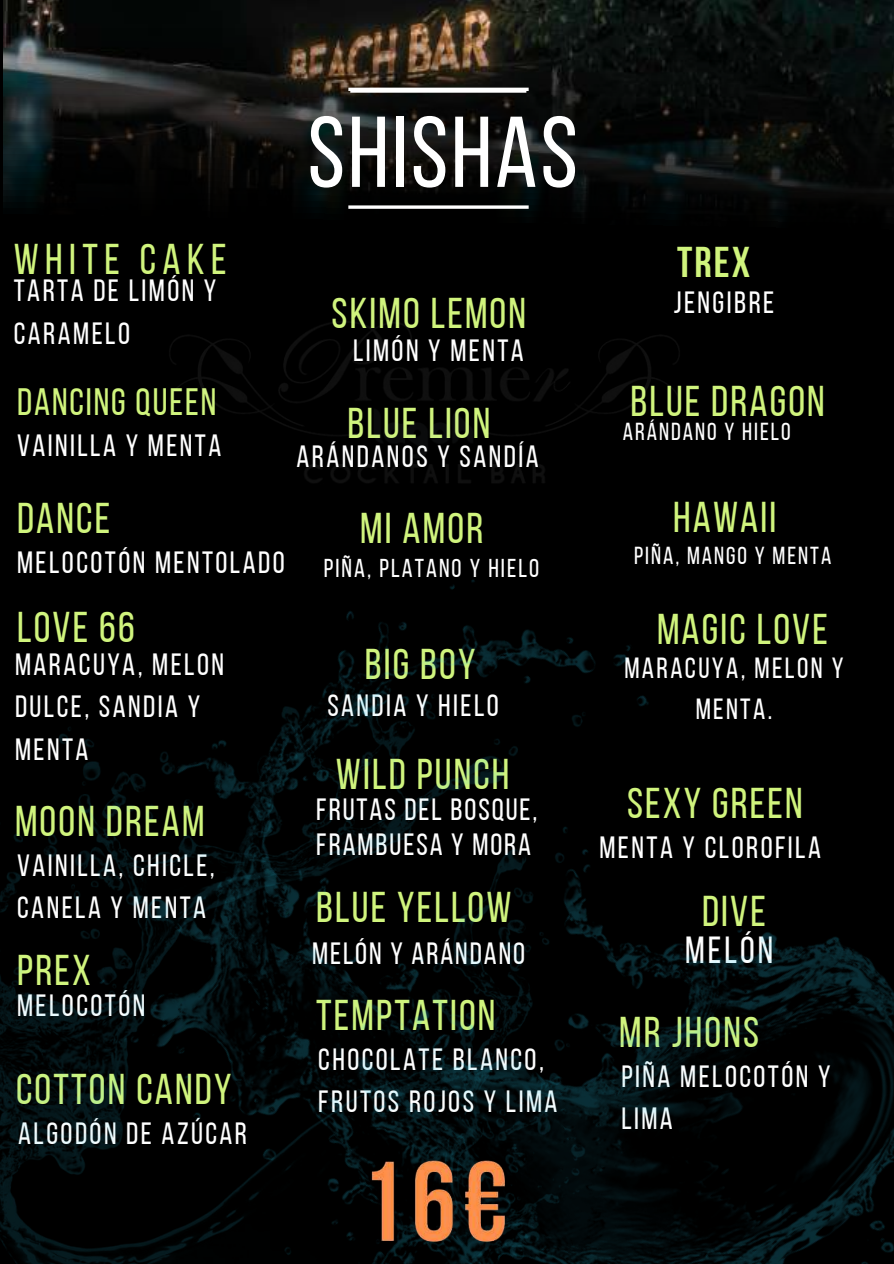
<style>
.page{position:relative;width:894px;height:1264px;background:#fff}
.page>*{position:absolute;margin:0;border:0;box-sizing:border-box;transform-origin:0 0}
.t1{font:100.35px "Bebas Neue";letter-spacing:.03em;color:#fff}
.t2{font:42.9px "Bebas Neue";letter-spacing:.05em;color:#d0f47d}
.t3{font:42.9px "Bebas Neue";letter-spacing:.15em;color:#d0f47d}
.t4{font:700 42.9px "Bebas Neue";color:#d0f47d}
.t5{font:38.1px "Bebas Neue";letter-spacing:.05em;color:#d0f47d}
.t6{font:37.65px "Bebas Neue";letter-spacing:.08em;color:#fff}
.t7{font:30.75px/42.3px "Bebas Neue";letter-spacing:.08em;color:#fff}
.t8{font:29.1px/40.5px "Bebas Neue";letter-spacing:.08em;color:#fff;text-align:center}
.t9{font:25.8px "Bebas Neue";letter-spacing:.08em;color:#fff}
.t10{font:24.6px "Bebas Neue";letter-spacing:.08em;color:#fff}
</style>
<div class="page">
<div style="left:0;top:0;width:893px;height:1263px;background:#000"></div>
<img style="left:3px;top:0;width:890px;height:28px">
<svg style="left:3px;top:28px;width:890px;height:189px;fill:#090c0a"></svg>
<hr style="left:348px;top:88px;width:180px;height:3px;background:#fff">
<img style="left:161px;top:198px;width:526px;height:285px">
<svg style="left:350px;top:91px;width:176px;height:2px"></svg>
<img style="left:323px;top:579px;width:570px;height:684px">
<img style="left:0;top:693px;width:585px;height:570px">
<img style="left:343px;top:1135px;width:190px;height:128px">
<h1 class="t1" style="left:307px;top:112px;width:271px">SHISHAS</h1>
<h2 class="t3" style="left:14px;top:242px;width:214px">WHITE CAKE</h2>
<p class="t7" style="left:14px;top:272px;width:204px">TARTA DE LIMÓN Y<br>CARAMELO</p>
<p class="t5" style="left:17px;top:386px;width:200px">DANCING QUEEN</p>
<p class="t7" style="left:17px;top:427px;width:206px">VAINILLA Y MENTA</p>
<h2 class="t2" style="left:331px;top:296px;width:196px">SKIMO LEMON</h2>
<p class="t7" style="left:353px;top:332px;width:172px">LIMÓN Y MENTA</p>
<h2 class="t2" style="left:347px;top:405px;width:144px">BLUE LION</h2>
<p class="t7" style="left:296px;top:438px;width:244px">ARÁNDANOS Y SANDÍA</p>
<h2 class="t2" style="left:17px;top:500px;width:95px">DANCE</h2>
<p class="t7" style="left:17px;top:544px;width:269px">MELOCOTÓN MENTOLADO</p>
<h2 class="t2" style="left:17px;top:610px;width:119px">LOVE 66</h2>
<p class="t7" style="left:15px;top:646px;width:210px">MARACUYA, MELON<br>DULCE, SANDIA Y<br>MENTA</p>
<h2 class="t2" style="left:15px;top:804px;width:191px">MOON DREAM</h2>
<p class="t7" style="left:17px;top:847px;width:199px">VAINILLA, CHICLE,<br>CANELA Y MENTA</p>
<h2 class="t2" style="left:17px;top:953px;width:75px">PREX</h2>
<p class="t7" style="left:17px;top:987px;width:130px">MELOCOTÓN</p>
<h2 class="t2" style="left:16px;top:1071px;width:217px">COTTON CANDY</h2>
<p class="t7" style="left:18px;top:1114px;width:230px">ALGODÓN DE AZÚCAR</p>
<h2 class="t2" style="left:360px;top:510px;width:124px">MI AMOR</h2>
<p class="t9" style="left:324px;top:557px;width:217px">PIÑA, PLATANO Y HIELO</p>
<h2 class="t2" style="left:365px;top:647px;width:112px">BIG BOY</h2>
<p class="t7" style="left:327px;top:687px;width:173px">SANDIA Y HIELO</p>
<h2 class="t2" style="left:336px;top:756px;width:175px">WILD PUNCH</h2>
<p class="t7" style="left:316px;top:794px;width:222px;line-height:34.7px">FRUTAS DEL BOSQUE,<br>FRAMBUESA Y MORA</p>
<h2 class="t2" style="left:316px;top:890px;width:197px">BLUE YELLOW</h2>
<p class="t7" style="left:312px;top:935px;width:214px">MELÓN Y ARÁNDANO</p>
<h2 class="t2" style="left:316px;top:998px;width:181px">TEMPTATION</h2>
<p class="t7" style="left:318px;top:1041px;width:241px">CHOCOLATE BLANCO,<br>FRUTOS ROJOS Y LIMA</p>
<h2 class="t4" style="left:676px;top:245px;width:75px">TREX</h2>
<p class="t7" style="left:673px;top:284px;width:102px">JENGIBRE</p>
<h2 class="t2" style="left:630px;top:383px;width:196px">BLUE DRAGON</h2>
<p class="t10" style="left:622px;top:422px;width:169px">ARÁNDANO Y HIELO</p>
<h2 class="t2" style="left:672px;top:500px;width:105px">HAWAII</h2>
<p class="t10" style="left:634px;top:546px;width:199px">PIÑA, MANGO Y MENTA</p>
<h2 class="t2" style="left:656px;top:612px;width:172px">MAGIC LOVE</h2>
<p class="t8" style="left:624px;top:650px;width:221px">MARACUYA, MELON Y<br>MENTA.</p>
<h2 class="t2" style="left:627px;top:786px;width:177px">SEXY GREEN</h2>
<p class="t7" style="left:599px;top:829px;width:223px">MENTA Y CLOROFILA</p>
<h2 class="t2" style="left:702px;top:893px;width:65px">DIVE</h2>
<p class="t6" style="left:685px;top:934px;width:89px">MELÓN</p>
<h2 class="t2" style="left:619px;top:1015px;width:141px">MR JHONS</h2>
<p class="t7" style="left:621px;top:1058px;width:211px">PIÑA MELOCOTÓN Y<br>LIMA</p>
</div>
